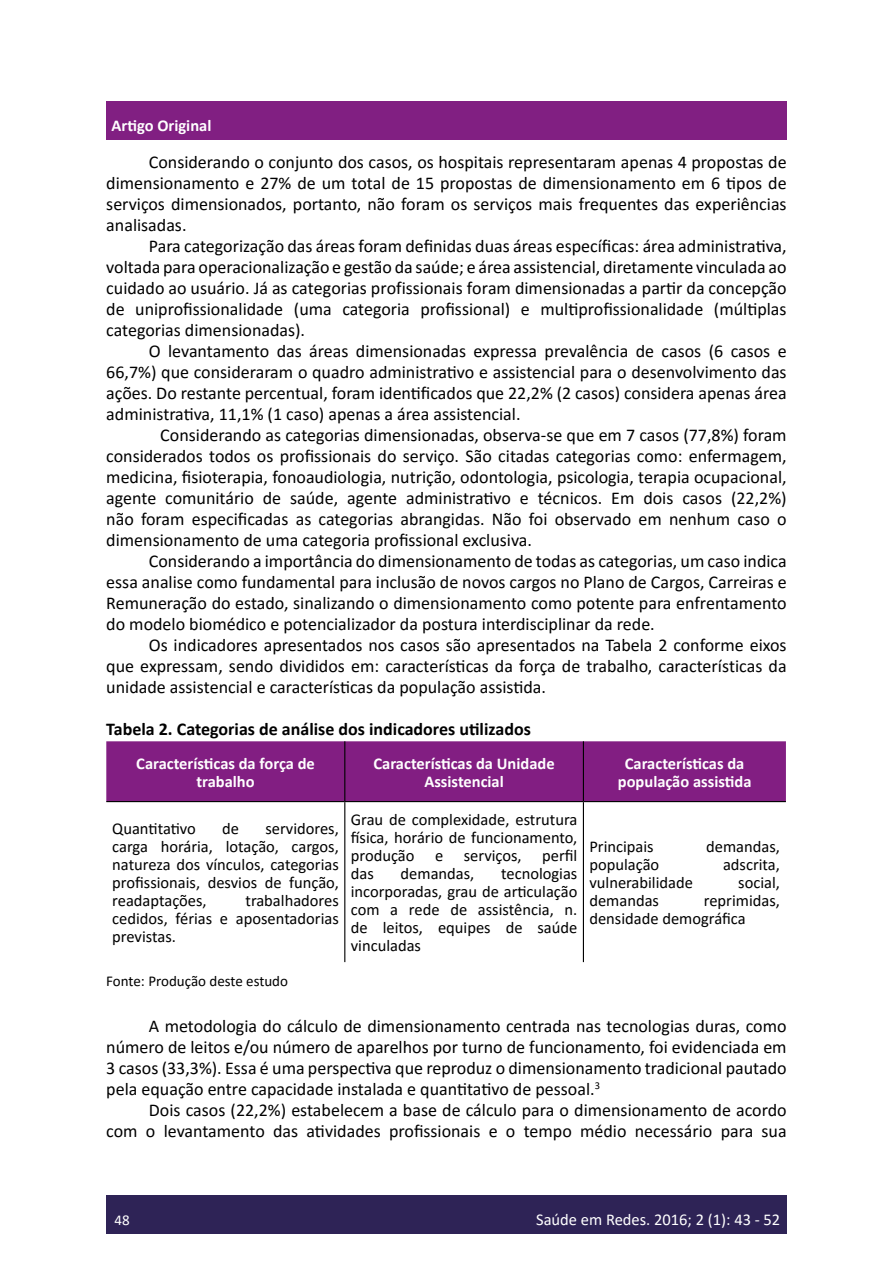
<style>
.page{position:relative;width:893px;height:1263px;background:#fff}
.page>*{position:absolute;margin:0;border:0;box-sizing:border-box;transform-origin:0 0}
.t1{font:18px/21px "Calibri";color:#000;text-align:justify}
.t2{font:700 18px "Calibri";color:#000}
.t3{font:16.5px/18px "Calibri";color:#000;text-align:justify}
.t4{font:700 16.5px/18px "Calibri";color:#fff;text-align:center}
.t5{font:16.5px "Calibri";color:#fff}
.t6{font:15px "Calibri";color:#000}
.t7{font:15px "Calibri";color:#fff}
</style>
<div class="page">
<div style="left:106px;top:1195px;width:681px;height:38px;background:#2e2356"></div>
<div style="left:106px;top:101px;width:681px;height:38px;background:#811f82"></div>
<div style="left:106px;top:741px;width:680px;height:60px;background:#821e82"></div>
<hr style="left:344px;top:741px;width:1px;height:60px;background:#000">
<hr style="left:583px;top:741px;width:1px;height:60px;background:#000">
<hr style="left:106px;top:801px;width:239px;height:1px;background:#000">
<hr style="left:345px;top:801px;width:238px;height:1px;background:#000">
<hr style="left:344px;top:802px;width:1px;height:160px;background:#000">
<hr style="left:583px;top:801px;width:203px;height:1px;background:#000">
<hr style="left:583px;top:802px;width:1px;height:160px;background:#000">
<p class="t4" style="left:112px;top:116px;width:101px">Artigo Original</p>
<p class="t1" style="left:106px;top:151px;width:682px;text-indent:43px">Considerando o conjunto dos casos, os hospitais representaram apenas 4 propostas de dimensionamento e 27% de um total de 15 propostas de dimensionamento em 6 tipos de serviços dimensionados, portanto, não foram os serviços mais frequentes das experiências analisadas.</p>
<p class="t1" style="left:106px;top:235px;width:682px;text-indent:43px">Para categorização das áreas foram definidas duas áreas específicas: área administrativa, voltada para operacionalização e gestão da saúde; e área assistencial, diretamente vinculada ao cuidado ao usuário. Já as categorias profissionais foram dimensionadas a partir da concepção de uniprofissionalidade (uma categoria profissional) e multiprofissionalidade (múltiplas categorias dimensionadas).</p>
<p class="t1" style="left:106px;top:340px;width:682px;text-indent:43px">O levantamento das áreas dimensionadas expressa prevalência de casos (6 casos e 66,7%) que consideraram o quadro administrativo e assistencial para o desenvolvimento das ações. Do restante percentual, foram identificados que 22,2% (2 casos) considera apenas área administrativa, 11,1% (1 caso) apenas a área assistencial.</p>
<p class="t1" style="left:106px;top:424px;width:682px;text-indent:54px">Considerando as categorias dimensionadas, observa-se que em 7 casos (77,8%) foram considerados todos os profissionais do serviço. São citadas categorias como: enfermagem, medicina, fisioterapia, fonoaudiologia, nutrição, odontologia, psicologia, terapia ocupacional, agente comunitário de saúde, agente administrativo e técnicos. Em dois casos (22,2%) não foram especificadas as categorias abrangidas. Não foi observado em nenhum caso o dimensionamento de uma categoria profissional exclusiva.</p>
<p class="t1" style="left:106px;top:550px;width:682px;text-indent:43px">Considerando a importância do dimensionamento de todas as categorias, um caso indica essa analise como fundamental para inclusão de novos cargos no Plano de Cargos, Carreiras e Remuneração do estado, sinalizando o dimensionamento como potente para enfrentamento do modelo biomédico e potencializador da postura interdisciplinar da rede.</p>
<p class="t1" style="left:106px;top:634px;width:682px;text-indent:43px">Os indicadores apresentados nos casos são apresentados na Tabela 2 conforme eixos que expressam, sendo divididos em: características da força de trabalho, características da unidade assistencial e características da população assistida.</p>
<p class="t2" style="left:106px;top:717px;width:426px">Tabela 2. Categorias de análise dos indicadores utilizados</p>
<p class="t4" style="left:136px;top:754px;width:180px">Características da força de trabalho</p>
<p class="t4" style="left:374px;top:754px;width:183px">Características da Unidade<br>Assistencial</p>
<p class="t4" style="left:618px;top:754px;width:135px">Características da população assistida</p>
<p class="t3" style="left:112px;top:819px;width:85px">Quantitativo</p>
<p class="t3" style="left:222px;top:819px;width:18px">de</p>
<p class="t3" style="left:351px;top:810px;width:228px">Grau de complexidade, estrutura física, horário de funcionamento, produção e serviços, perfil das</p>
<p class="t3" style="left:112px;top:819px;width:228px;text-indent:153px">servidores, carga horária, lotação, cargos, natureza dos vínculos, categorias profissionais, desvios de função, readaptações,</p>
<p class="t3" style="left:589px;top:837px;width:66px">Principais</p>
<p class="t3" style="left:706px;top:837px;width:75px">demandas,</p>
<p class="t3" style="left:589px;top:855px;width:71px">população</p>
<p class="t3" style="left:723px;top:855px;width:58px">adscrita,</p>
<p class="t3" style="left:589px;top:873px;width:105px">vulnerabilidade</p>
<p class="t3" style="left:738px;top:873px;width:43px">social,</p>
<p class="t3" style="left:589px;top:891px;width:71px">demandas</p>
<p class="t3" style="left:351px;top:864px;width:228px;text-indent:150px">tecnologias incorporadas, grau de articulação com a rede de assistência, n. de leitos, equipes de saúde vinculadas</p>
<p class="t3" style="left:401px;top:864px;width:75px">demandas,</p>
<p class="t3" style="left:112px;top:891px;width:228px;text-indent:133px">trabalhadores cedidos, férias e aposentadorias previstas.</p>
<p class="t3" style="left:589px;top:891px;width:192px;text-indent:114px">reprimidas, densidade demográfica</p>
<p class="t6" style="left:106px;top:971px;width:183px">Fonte: Produção deste estudo</p>
<p class="t1" style="left:106px;top:1015px;width:682px;text-indent:43px">A metodologia do cálculo de dimensionamento centrada nas tecnologias duras, como número de leitos e/ou número de aparelhos por turno de funcionamento, foi evidenciada em 3 casos (33,3%). Essa é uma perspectiva que reproduz o dimensionamento tradicional pautado pela equação entre capacidade instalada e quantitativo de pessoal.<sup>3</sup></p>
<p class="t1" style="left:106px;top:1099px;width:682px;text-align:right">Dois casos (22,2%) estabelecem a base de cálculo para o dimensionamento de acordo<br>com o levantamento das atividades profissionais e o tempo médio necessário para sua</p>
<p class="t7" style="left:115px;top:1209px;width:17px">48</p>
<p class="t5" style="left:536px;top:1208px;width:246px">Saúde em Redes. 2016; 2 (1): 43 - 52</p>
</div>
